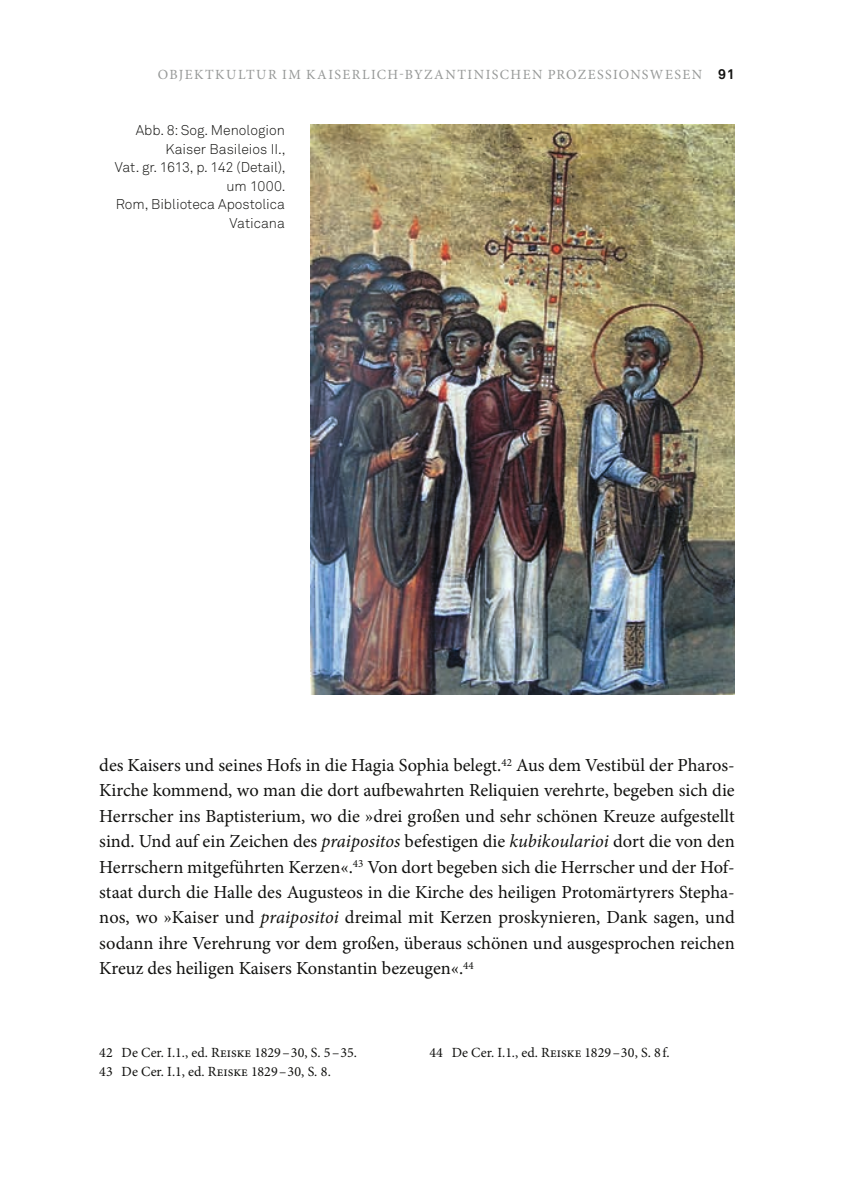
<style>
.page{position:relative;width:844px;height:1191px;background:#fff}
.page>*{position:absolute;margin:0;border:0;box-sizing:border-box;transform-origin:0 0}
.t1{font:18.38px/25.4px "Minion Pro";color:#11110f;text-align:justify}
.t2{font:14px/18.6px "Minion Pro";color:#11110f}
.t3{font:300 14px/18.6px "Akkurat";color:#11110f;text-align:right}
.t4{font:14px "Minion Pro";letter-spacing:.1em;color:#979998}
.s1{font-family:"Akkurat";font-weight:700;color:#11110f}
.s2{font-style:italic}
</style>
<div class="page">
<img style="left:310px;top:124px;width:424px;height:571px">
<p class="t4" style="left:158px;top:66px;width:578px">OBJEKTKULTUR IM KAISERLICH-BYZANTINISCHEN PROZESSIONSWESEN <span class="s1">91</span></p>
<p class="t3" style="left:115px;top:121px;width:172px">Abb. 8: Sog. Menologion<br>Kaiser Basileios II.,<br>Vat. gr. 1613, p. 142 (Detail), um 1000.<br>Rom, Biblioteca Apostolica<br>Vaticana</p>
<p class="t1" style="left:99px;top:752px;width:637px">des Kaisers und seines Hofs in die Hagia Sophia belegt.<sup>42</sup> Aus dem Vestibül der Pharos-Kirche kommend, wo man die dort aufbewahrten Reliquien verehrte, begeben sich die Herrscher ins Baptisterium, wo die »drei großen und sehr schönen Kreuze aufgestellt sind. Und auf ein Zeichen des <span class="s2">praipositos</span> befestigen die <span class="s2">kubikoularioi</span> dort die von den Herrschern mitgeführten Kerzen«.<sup>43</sup> Von dort begeben sich die Herrscher und der Hof&shy;staat durch die Halle des Augusteos in die Kirche des heiligen Protomärtyrers Stepha&shy;nos, wo »Kaiser und <span class="s2">praipositoi</span> dreimal mit Kerzen proskynieren, Dank sagen, und sodann ihre Verehrung vor dem großen, überaus schönen und ausgesprochen reichen Kreuz des heiligen Kaisers Konstantin bezeugen«.<sup>44</sup></p>
<p class="t2" style="left:99px;top:1043px;width:259px">42 De Cer. I.1., ed. Reiske 1829–30, S. 5 –35.<br>43 De Cer. I.1, ed. Reiske 1829–30, S. 8.</p>
<p class="t2" style="left:429px;top:1043px;width:242px">44 De Cer. I.1., ed. Reiske 1829–30, S. 8 f.</p>
</div>
